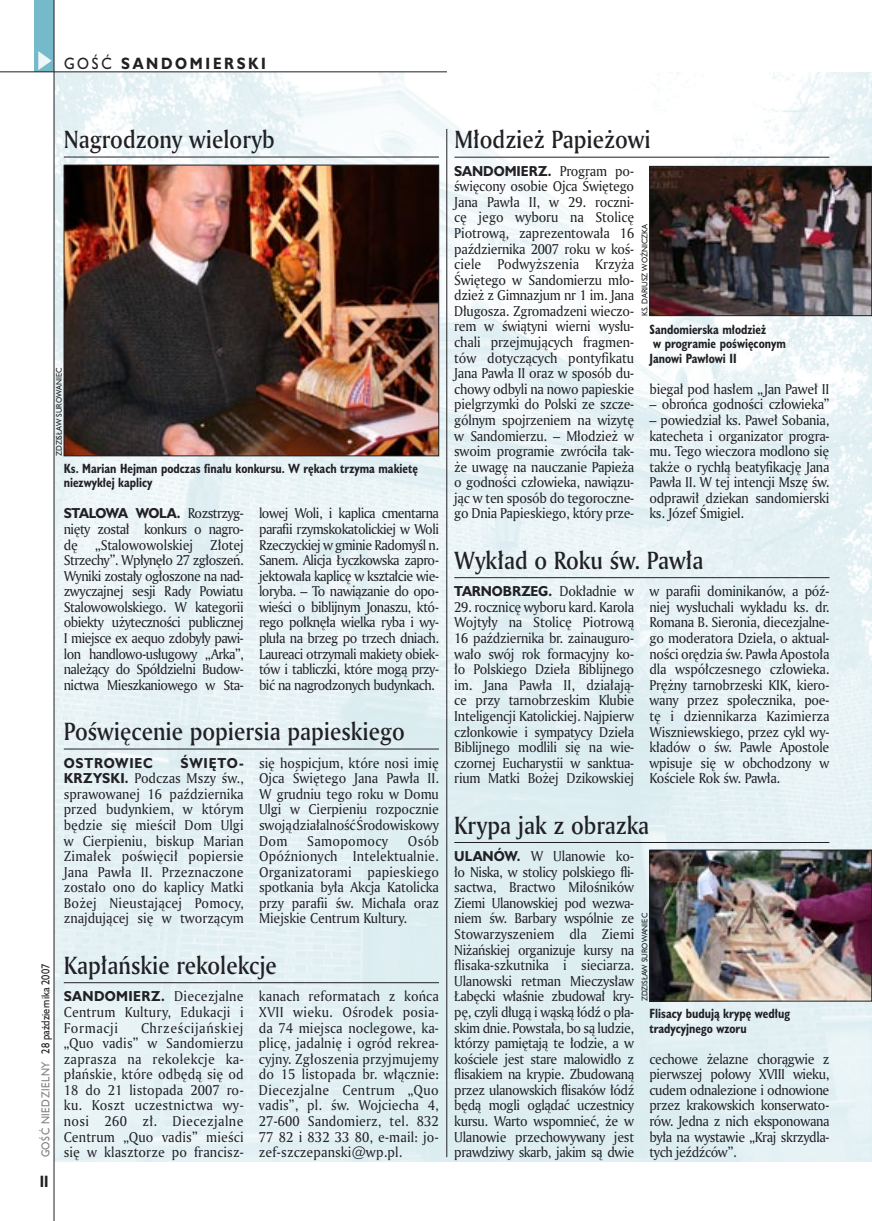
<style>
.page{position:relative;width:872px;height:1221px;background:#fff}
.page>*{position:absolute;margin:0;border:0;box-sizing:border-box;transform-origin:0 0}
._05d_tytyl_Kronika_AmMd_16_pt{font:24px "Amerigo Md PL";color:#212125;scale:.9 1}
._15a_temat_lewo{font:700 15px "Humanst 521 PL";letter-spacing:.2em;color:#212125;scale:.9 1}
._16_pagina_lewa{font:700 15px "Humanst 521 Cn PL";color:#212125;scale:.94 1}
._03_body_bez_akapitu{font:13.8px/15.6px "Amerigo PL";letter-spacing:-.02em;color:#212125;text-align:justify;scale:.94 1}
._03_body_bez_akapitu-2{font:13.8px/15.6px "Amerigo PL";letter-spacing:.015em;color:#212125;scale:.94 1}
._03_body_bez_akapitu-3{font:13.8px "Amerigo PL";letter-spacing:.025em;color:#212125;scale:.94 1}
._03_body_bez_akapitu-4{font:700 13.2px "Humanst 521 PL";letter-spacing:-.005em;color:#212125;scale:.94 1}
._03_body_bez_akapitu-5{font:700 13.2px "Humanst 521 PL";letter-spacing:.015em;color:#212125;scale:.94 1}
._03_body_bez_akapitu-6{font:700 13.2px "Humanst 521 PL";letter-spacing:-.045em;color:#212125;scale:.94 1}
._03_body_bez_akapitu-7{font:700 13.2px "Humanst 521 PL";letter-spacing:.06em;color:#212125;scale:.94 1}
._09_podpis_zdjecia_HuCnB{font:700 12.3px/14.4px "Humanst 521 Cn PL";color:#212125;scale:.94 1}
._18_data_lewa{font:10.5px "Humanst 521 PL";color:#212125;scale:.9 1}
._18a_data_lewa_GOSC{font:10.5px "Humanst 521 PL";letter-spacing:.05em;color:#7f7f83;scale:.9 1}
._09a_autor_zdjecia_Hu_5_pt{font:7.5px "Humanst 521 PL";color:#212125;scale:.94 1}
.s1{font-weight:400}
.s2{font-family:"Humanst 521 PL";font-weight:700;font-size:13.2px}
.s3{font-family:"Amerigo PL";font-weight:400;font-size:13.8px}
</style>
<div class="page">
<div style="left:35px;top:0;width:19px;height:72px;background:#75baca"></div>
<svg style="left:38px;top:51px;width:14px;height:19px"></svg>
<img style="left:55px;top:72px;width:817px;height:1089px">
<hr style="left:0;top:72px;width:447px;height:1px;background:#212125">
<hr style="left:54px;top:0;width:1px;height:1220px;background:#212125">
<hr style="left:454px;top:157px;width:375px;height:1px;background:#212125">
<hr style="left:454px;top:577px;width:375px;height:1px;background:#212125">
<hr style="left:64px;top:157px;width:375px;height:1px;background:#212125">
<hr style="left:64px;top:748px;width:375px;height:1px;background:#212125">
<hr style="left:64px;top:982px;width:375px;height:1px;background:#212125">
<img style="left:651px;top:851px;width:219px;height:148px">
<div style="left:649px;top:849px;width:223px;height:152px;border:1px solid #212125"></div>
<img style="left:651px;top:168px;width:219px;height:146px">
<div style="left:649px;top:166px;width:223px;height:150px;border:1px solid #212125"></div>
<img style="left:66px;top:167px;width:371px;height:287px">
<div style="left:64px;top:165px;width:375px;height:291px;border:1px solid #212125"></div>
<hr style="left:454px;top:842px;width:375px;height:1px;background:#212125">
<hr style="left:446px;top:129px;width:1px;height:1027px;background:#212125">
<p class="_15a_temat_lewo" style="left:64px;top:53px;width:226px"><span class="s1">GOŚĆ</span> SANDOMIERSKI</p>
<p class="_05d_tytyl_Kronika_AmMd_16_pt" style="left:64px;top:123px;width:236px">Nagrodzony wieloryb</p>
<p class="_09a_autor_zdjecia_Hu_5_pt" style="left:54px;top:456px;width:95px;rotate:-90deg">ZDZISŁAW SUROWANIEC</p>
<p class="_18_data_lewa" style="left:38px;top:1053px;width:101px;rotate:-90deg">28 października 2007</p>
<p class="_18a_data_lewa_GOSC" style="left:38px;top:1157px;width:108px;rotate:-90deg">GOŚĆ NIEDZIELNY</p>
<p class="_16_pagina_lewa" style="left:40px;top:1170px;width:11px">II</p>
<p class="_09_podpis_zdjecia_HuCnB" style="left:64px;top:460px;width:378px">Ks. Marian Hejman podczas finału konkursu. W rękach trzyma makietę niezwykłej kaplicy</p>
<p class="_03_body_bez_akapitu" style="left:259px;top:505px;width:193px">lowej Woli, i kaplica cmentarna parafii rzymskokatolickiej w Woli Rzeczyckiej w gminie Radomyśl n.<br>Sanem. Alicja Łyczkowska zapro&shy;jektowała kaplicę w kształcie wie&shy;loryba. – To nawiązanie do opo&shy;wieści o biblijnym Jonaszu, któ&shy;rego połknęła wielka ryba i wy&shy;pluła na brzeg po trzech dniach.<br>Laureaci otrzymali makiety obiek&shy;tów i tabliczki, które mogą przy&shy;bić na nagrodzonych budynkach.</p>
<p class="_05d_tytyl_Kronika_AmMd_16_pt" style="left:64px;top:715px;width:380px">Poświęcenie popiersia papieskiego</p>
<p class="_03_body_bez_akapitu-7" style="left:64px;top:753px;width:96px">OSTROWIEC</p>
<p class="_03_body_bez_akapitu-5" style="left:180px;top:753px;width:69px">ŚWIĘTO-</p>
<p class="_03_body_bez_akapitu" style="left:64px;top:770px;width:193px"><span class="s2">KRZYSKI.</span> Podczas Mszy św., sprawowanej 16 października przed budynkiem, w którym będzie się mieścił Dom Ulgi w Cierpieniu, biskup Marian Zimałek poświęcił popiersie Jana Pawła II. Przeznaczone zostało ono do kaplicy Matki Bożej Nieustającej Pomocy, znajdującej się w tworzącym</p>
<p class="_03_body_bez_akapitu-6" style="left:64px;top:504px;width:193px">STALOWA WOLA. <span class="s3">Rozstrzyg-</span></p>
<p class="_03_body_bez_akapitu" style="left:64px;top:521px;width:193px">nięty został konkurs o nagro&shy;dę „Stalowowolskiej Złotej Strzechy”. Wpłynęło 27 zgłoszeń.<br>Wyniki zostały ogłoszone na nad&shy;zwyczajnej sesji Rady Powiatu Stalowowolskiego. W kategorii obiekty użyteczności publicznej I miejsce ex aequo zdobyły pawi&shy;lon handlowo-usługowy „Arka”, należący do Spółdzielni Budow&shy;nictwa Mieszkaniowego w Sta-</p>
<p class="_03_body_bez_akapitu" style="left:259px;top:754px;width:193px">się hospicjum, które nosi imię Ojca Świętego Jana Pawła II.<br>W grudniu tego roku w Domu Ulgi w Cierpieniu rozpocznie swoją działalność Środowiskowy Dom</p>
<p class="_03_body_bez_akapitu" style="left:259px;top:832px;width:193px;text-indent:149px">Osób Opóźnionych Intelektualnie.<br>Organizatorami papieskiego spotkania była Akcja Katolicka przy parafii św. Michała oraz Miejskie Centrum Kultury.</p>
<p class="_05d_tytyl_Kronika_AmMd_16_pt" style="left:64px;top:949px;width:238px">Kapłańskie rekolekcje</p>
<p class="_03_body_bez_akapitu-5" style="left:64px;top:987px;width:193px">SANDOMIERZ. <span class="s3">Diecezjalne</span></p>
<p class="_03_body_bez_akapitu-2" style="left:64px;top:1003px;width:193px">Centrum Kultury, Edukacji i<br>Formacji</p>
<p class="_03_body_bez_akapitu-3" style="left:307px;top:831px;width:87px">Samopomocy</p>
<p class="_03_body_bez_akapitu" style="left:259px;top:988px;width:193px">kanach reformatach z końca XVII wieku. Ośrodek posia&shy;da 74 miejsca noclegowe, ka&shy;plicę, jadalnię i ogród rekrea&shy;cyjny. Zgłoszenia przyjmujemy do 15 listopada br. włącznie:<br>Diecezjalne Centrum „Quo vadis”, pl. św. Wojciecha 4, 27-600 Sandomierz, tel. 832<br>77 82 i 832 33 80, e-mail: jo&shy;zef-szczepanski@wp.pl.</p>
<p class="_03_body_bez_akapitu" style="left:64px;top:1019px;width:193px;text-indent:77px">Chrześcijańskiej „Quo vadis” w Sandomierzu zaprasza na rekolekcje ka&shy;płańskie, które odbędą się od 18 do 21 listopada 2007 ro&shy;ku. Koszt uczestnictwa wy&shy;nosi 260 zł. Diecezjalne Centrum „Quo vadis” mieści się w klasztorze po francisz-</p>
<p class="_05d_tytyl_Kronika_AmMd_16_pt" style="left:454px;top:123px;width:219px">Młodzież Papieżowi</p>
<p class="_03_body_bez_akapitu-4" style="left:454px;top:162px;width:193px">SANDOMIERZ. <span class="s3">Program po-</span></p>
<p class="_03_body_bez_akapitu" style="left:454px;top:178px;width:193px">święcony osobie Ojca Świętego Jana Pawła II, w 29. roczni&shy;cę jego wyboru na Stolicę Piotrową, zaprezentowała 16 października 2007 roku w koś&shy;ciele Podwyższenia Krzyża Świętego w Sandomierzu mło&shy;dzież z Gimnazjum nr 1 im. Jana Długosza. Zgromadzeni wieczo&shy;rem w świątyni wierni wysłu&shy;chali przejmujących fragmen&shy;tów dotyczących pontyfikatu Jana Pawła II oraz w sposób du&shy;chowy odbyli na nowo papieskie pielgrzymki do Polski ze szcze&shy;gólnym spojrzeniem na wizytę w Sandomierzu. – Młodzież w swoim programie zwróciła tak&shy;że uwagę na nauczanie Papieża o godności człowieka, nawiązu&shy;jąc w ten sposób do tegoroczne&shy;go Dnia Papieskiego, który prze-</p>
<p class="_09a_autor_zdjecia_Hu_5_pt" style="left:639px;top:316px;width:99px;rotate:-90deg">KS. DARIUSZ WOŹNICZKA</p>
<p class="_09_podpis_zdjecia_HuCnB" style="left:649px;top:322px;width:147px">Sandomierska młodzież<br>w programie poświęconym<br>Janowi Pawłowi II</p>
<p class="_03_body_bez_akapitu" style="left:649px;top:380px;width:193px">biegał pod hasłem „Jan Paweł II</p>
<p class="_03_body_bez_akapitu" style="left:649px;top:396px;width:193px">– obrońca godności człowieka”</p>
<p class="_03_body_bez_akapitu" style="left:649px;top:412px;width:193px">– powiedział ks. Paweł Sobania, katecheta i organizator progra&shy;mu. Tego wieczora modlono się także o rychłą beatyfikację Jana Pawła II. W tej intencji Mszę św. odprawił dziekan sandomierski ks. Józef Śmigiel.</p>
<p class="_05d_tytyl_Kronika_AmMd_16_pt" style="left:454px;top:544px;width:278px">Wykład o Roku św. Pawła</p>
<p class="_03_body_bez_akapitu-4" style="left:454px;top:582px;width:193px">TARNOBRZEG. <span class="s3">Dokładnie w</span></p>
<p class="_03_body_bez_akapitu" style="left:454px;top:598px;width:193px">29. rocznicę wyboru kard. Karola Wojtyły na Stolicę Piotrową 16 października br. zainauguro&shy;wało swój rok formacyjny ko&shy;ło Polskiego Dzieła Biblijnego im. Jana Pawła II, działają&shy;ce przy tarnobrzeskim Klubie Inteligencji Katolickiej. Najpierw członkowie i sympatycy Dzieła Biblijnego modlili się na wie&shy;czornej Eucharystii w sanktua&shy;rium Matki Bożej Dzikowskiej</p>
<p class="_03_body_bez_akapitu" style="left:649px;top:583px;width:193px">w parafii dominikanów, a póź&shy;niej wysłuchali wykładu ks. dr.<br>Romana B. Sieronia, diecezjalne&shy;go moderatora Dzieła, o aktual&shy;ności orędzia św. Pawła Apostoła dla współczesnego człowieka.<br>Prężny tarnobrzeski KIK, kiero&shy;wany przez społecznika, poe&shy;tę i dziennikarza Kazimierza Wiszniewskiego, przez cykl wy&shy;kładów o św. Pawle Apostole wpisuje się w obchodzony w Kościele Rok św. Pawła.</p>
<p class="_05d_tytyl_Kronika_AmMd_16_pt" style="left:454px;top:808px;width:218px">Krypa jak z obrazka</p>
<p class="_03_body_bez_akapitu" style="left:454px;top:848px;width:193px"><span class="s2">ULANÓW.</span> W Ulanowie ko&shy;ło Niska, w stolicy polskiego fli&shy;sactwa, Bractwo Miłośników Ziemi Ulanowskiej pod wezwa&shy;niem św. Barbary wspólnie ze Stowarzyszeniem dla Ziemi Niżańskiej organizuje kursy na flisaka-szkutnika i sieciarza.<br>Ulanowski retman Mieczysław Łabęcki właśnie zbudował kry&shy;pę, czyli długą i wąską łódź o pła&shy;skim dnie. Powstała, bo są ludzie, którzy pamiętają te łodzie, a w kościele jest stare malowidło z flisakiem na krypie. Zbudowaną przez ulanowskich flisaków łódź będą mogli oglądać uczestnicy kursu. Warto wspomnieć, że w Ulanowie przechowywany jest prawdziwy skarb, jakim są dwie</p>
<p class="_09a_autor_zdjecia_Hu_5_pt" style="left:639px;top:1001px;width:95px;rotate:-90deg">ZDZISŁAW SUROWANIEC</p>
<p class="_09_podpis_zdjecia_HuCnB" style="left:649px;top:1005px;width:151px">Flisacy budują krypę według tradycyjnego wzoru</p>
<p class="_03_body_bez_akapitu" style="left:649px;top:1050px;width:193px">cechowe żelazne chorągwie z pierwszej połowy XVIII wieku, cudem odnalezione i odnowione przez krakowskich konserwato&shy;rów. Jedna z nich eksponowana była na wystawie „Kraj skrzydla&shy;tych jeźdźców”.</p>
</div>
